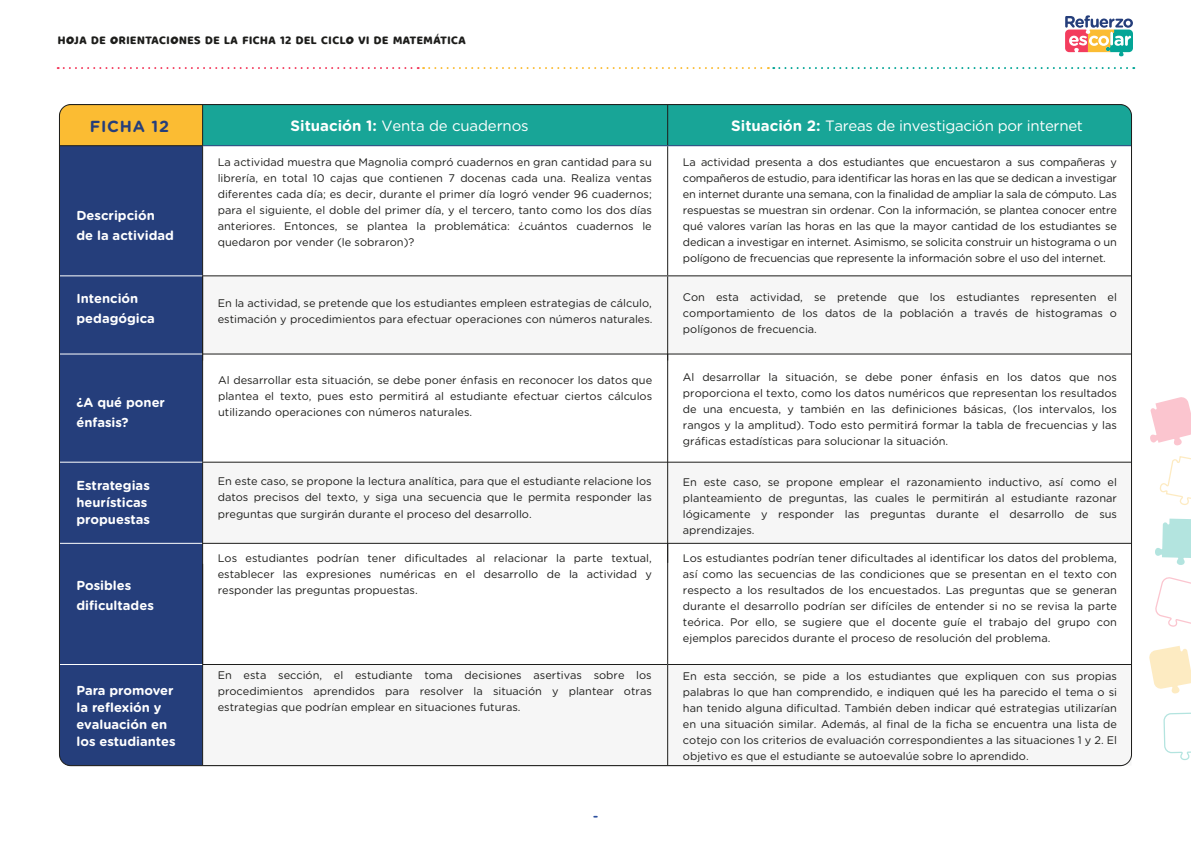
<style>
.page{position:relative;width:1191px;height:842px;background:#fff}
.page>*{position:absolute;margin:0;border:0;box-sizing:border-box;transform-origin:0 0}
.t1{font:700 16px "Gotham Rounded";letter-spacing:.05em;color:#253e7b}
.t2{font:15px "Gotham Rounded";letter-spacing:-.02em;color:#fff}
.t3{font:500 14px "Gotham Rounded";color:#2b4f9e}
.t4{font:700 13px/17px "Gotham Rounded";color:#fff}
.t5{font:11px/16px "Gotham Rounded";color:#1d1d1b;text-align:justify}
.t6{font:11px "Milky Nice Clean";letter-spacing:.05em;color:#1d1d1b}
.s1{font-weight:700}
</style>
<div class="page">
<svg style="left:203px;top:276px;width:928px;height:489px;fill:#f6f6f6"></svg>
<svg style="left:1065px;top:15px;width:68px;height:41px"></svg>
<svg style="left:58px;top:67px;width:1076px;height:2px"></svg>
<svg style="left:1150px;top:397px;width:41px;height:108px"></svg>
<svg style="left:1155px;top:519px;width:36px;height:46px"></svg>
<svg style="left:1149px;top:646px;width:42px;height:47px"></svg>
<svg style="left:1155px;top:577px;width:36px;height:50px"></svg>
<svg style="left:1164px;top:712px;width:27px;height:48px"></svg>
<div style="left:59px;top:105px;width:144px;height:41px;background:#fbbc33"></div>
<div style="left:203px;top:106px;width:928px;height:39px;background:#18a597"></div>
<div style="left:60px;top:146px;width:142px;height:619px;background:#253e7b"></div>
<hr style="left:202px;top:146px;width:1px;height:129px;background:#1d1d1b">
<hr style="left:667px;top:146px;width:1px;height:129px;background:#1d1d1b">
<hr style="left:202px;top:275px;width:465px;height:1px;background:#1d1d1b">
<hr style="left:667px;top:275px;width:464px;height:1px;background:#1d1d1b">
<hr style="left:667px;top:276px;width:1px;height:84px;background:#1d1d1b">
<hr style="left:202px;top:353px;width:465px;height:1px;background:#1d1d1b">
<hr style="left:202px;top:276px;width:1px;height:186px;background:#1d1d1b">
<hr style="left:667px;top:353px;width:464px;height:1px;background:#1d1d1b">
<hr style="left:202px;top:462px;width:465px;height:1px;background:#1d1d1b">
<hr style="left:202px;top:463px;width:1px;height:201px;background:#1d1d1b">
<hr style="left:667px;top:462px;width:464px;height:1px;background:#1d1d1b">
<hr style="left:667px;top:354px;width:1px;height:209px;background:#1d1d1b">
<hr style="left:202px;top:543px;width:465px;height:1px;background:#1d1d1b">
<hr style="left:667px;top:543px;width:464px;height:1px;background:#1d1d1b">
<hr style="left:667px;top:543px;width:1px;height:121px;background:#1d1d1b">
<hr style="left:59px;top:664px;width:1px;height:101px;background:#1d1d1b">
<hr style="left:202px;top:664px;width:465px;height:1px;background:#1d1d1b">
<hr style="left:202px;top:665px;width:1px;height:100px;background:#1d1d1b">
<hr style="left:667px;top:664px;width:464px;height:1px;background:#1d1d1b">
<hr style="left:667px;top:665px;width:1px;height:100px;background:#1d1d1b">
<hr style="left:1131px;top:665px;width:1px;height:100px;background:#1d1d1b">
<hr style="left:59px;top:765px;width:144px;height:1px;background:#1d1d1b">
<hr style="left:667px;top:765px;width:464px;height:1px;background:#1d1d1b">
<hr style="left:203px;top:145px;width:464px;height:1px;background:#253e7b">
<hr style="left:1131px;top:105px;width:1px;height:40px;background:#253e7b">
<hr style="left:667px;top:145px;width:464px;height:1px;background:#253e7b">
<hr style="left:60px;top:275px;width:142px;height:1px;background:#fff">
<hr style="left:60px;top:353px;width:142px;height:1px;background:#fff">
<hr style="left:60px;top:462px;width:142px;height:1px;background:#fff">
<hr style="left:60px;top:543px;width:142px;height:1px;background:#fff">
<hr style="left:60px;top:664px;width:142px;height:1px;background:#fff">
<hr style="left:667px;top:105px;width:464px;height:1px;background:#1d1d1b">
<hr style="left:667px;top:105px;width:1px;height:40px;background:#1d1d1b">
<hr style="left:59px;top:105px;width:144px;height:1px;background:#1d1d1b">
<hr style="left:202px;top:105px;width:1px;height:40px;background:#1d1d1b">
<hr style="left:59px;top:145px;width:144px;height:1px;background:#1d1d1b">
<hr style="left:59px;top:105px;width:1px;height:40px;background:#1d1d1b">
<p class="t6" style="left:58px;top:34px;width:409px">HOJA DE ORIENTACIONES DE LA FICHA 12 DEL CICLO VI DE MATEMÁTICA</p>
<h1 class="t1" style="left:90px;top:115px;width:81px">FICHA 12</h1>
<p class="t4" style="left:76px;top:205px;width:99px;line-height:20px">Descripción de la actividad</p>
<p class="t4" style="left:76px;top:287px;width:80px;line-height:20px">Intención pedagógica</p>
<p class="t4" style="left:76px;top:392px;width:90px;line-height:20px">¿A qué poner énfasis?</p>
<p class="t4" style="left:76px;top:476px;width:75px">Estrategias heurísticas propuestas</p>
<p class="t4" style="left:76px;top:574px;width:79px;line-height:20px">Posibles dificultades</p>
<p class="t4" style="left:76px;top:681px;width:101px">Para promover la reflexión y evaluación en los estudiantes</p>
<h2 class="t2" style="left:290px;top:116px;width:240px"><span class="s1">Situación 1:</span> Venta de cuadernos</h2>
<h2 class="t2" style="left:731px;top:116px;width:353px"><span class="s1">Situación 2:</span> Tareas de investigación por internet</h2>
<p class="t5" style="left:218px;top:154px;width:435px">La actividad muestra que Magnolia compró cuadernos en gran cantidad para su librería, en total 10 cajas que contienen 7 docenas cada una. Realiza ventas diferentes cada día; es decir, durante el primer día logró vender 96 cuadernos; para el siguiente, el doble del primer día, y el tercero, tanto como los dos días anteriores. Entonces, se plantea la problemática: ¿cuántos cuadernos le quedaron por vender (le sobraron)?</p>
<p class="t5" style="left:683px;top:154px;width:435px">La actividad presenta a dos estudiantes que encuestaron a sus compañeras y compañeros de estudio, para identificar las horas en las que se dedican a investigar en internet durante una semana, con la finalidad de ampliar la sala de cómputo. Las respuestas se muestran sin ordenar. Con la información, se plantea conocer entre qué valores varían las horas en las que la mayor cantidad de los estudiantes se dedican a investigar en internet. Asimismo, se solicita construir un histograma o un polígono de frecuencias que represente la información sobre el uso del internet.</p>
<p class="t5" style="left:218px;top:295px;width:436px">En la actividad, se pretende que los estudiantes empleen estrategias de cálculo, estimación y procedimientos para efectuar operaciones con números naturales.</p>
<p class="t5" style="left:683px;top:289px;width:435px">Con esta actividad, se pretende que los estudiantes representen el comportamiento de los datos de la población a través de histogramas o polígonos de frecuencia.</p>
<p class="t5" style="left:218px;top:371px;width:435px">Al desarrollar esta situación, se debe poner énfasis en reconocer los datos que plantea el texto, pues esto permitirá al estudiante efectuar ciertos cálculos utilizando operaciones con números naturales.</p>
<p class="t5" style="left:683px;top:368px;width:435px">Al desarrollar la situación, se debe poner énfasis en los datos que nos proporciona el texto, como los datos numéricos que representan los resultados de una encuesta, y también en las definiciones básicas, (los intervalos, los rangos y la amplitud). Todo esto permitirá formar la tabla de frecuencias y las gráficas estadísticas para solucionar la situación.</p>
<p class="t5" style="left:218px;top:473px;width:435px">En este caso, se propone la lectura analítica, para que el estudiante relacione los datos precisos del texto, y siga una secuencia que le permita responder las preguntas que surgirán durante el proceso del desarrollo.</p>
<p class="t5" style="left:683px;top:473px;width:435px">En este caso, se propone emplear el razonamiento inductivo, así como el planteamiento de preguntas, las cuales le permitirán al estudiante razonar lógicamente y responder las preguntas durante el desarrollo de sus aprendizajes.</p>
<p class="t5" style="left:218px;top:549px;width:435px">Los estudiantes podrían tener dificultades al relacionar la parte textual, establecer las expresiones numéricas en el desarrollo de la actividad y responder las preguntas propuestas.</p>
<p class="t5" style="left:683px;top:549px;width:435px">Los estudiantes podrían tener dificultades al identificar los datos del problema, así como las secuencias de las condiciones que se presentan en el texto con respecto a los resultados de los encuestados. Las preguntas que se generan durante el desarrollo podrían ser difíciles de entender si no se revisa la parte teórica. Por ello, se sugiere que el docente guíe el trabajo del grupo con ejemplos parecidos durante el proceso de resolución del problema.</p>
<p class="t5" style="left:218px;top:666px;width:435px">En esta sección, el estudiante toma decisiones asertivas sobre los procedimientos aprendidos para resolver la situación y plantear otras estrategias que podrían emplear en situaciones futuras.</p>
<p class="t5" style="left:683px;top:667px;width:435px">En esta sección, se pide a los estudiantes que expliquen con sus propias palabras lo que han comprendido, e indiquen qué les ha parecido el tema o si han tenido alguna dificultad. También deben indicar qué estrategias utilizarían en una situación similar. Además, al final de la ficha se encuentra una lista de cotejo con los criterios de evaluación correspondientes a las situaciones 1 y 2. El objetivo es que el estudiante se autoevalúe sobre lo aprendido.</p>
<p class="t3" style="left:593px;top:806px;width:7px">-</p>
</div>
